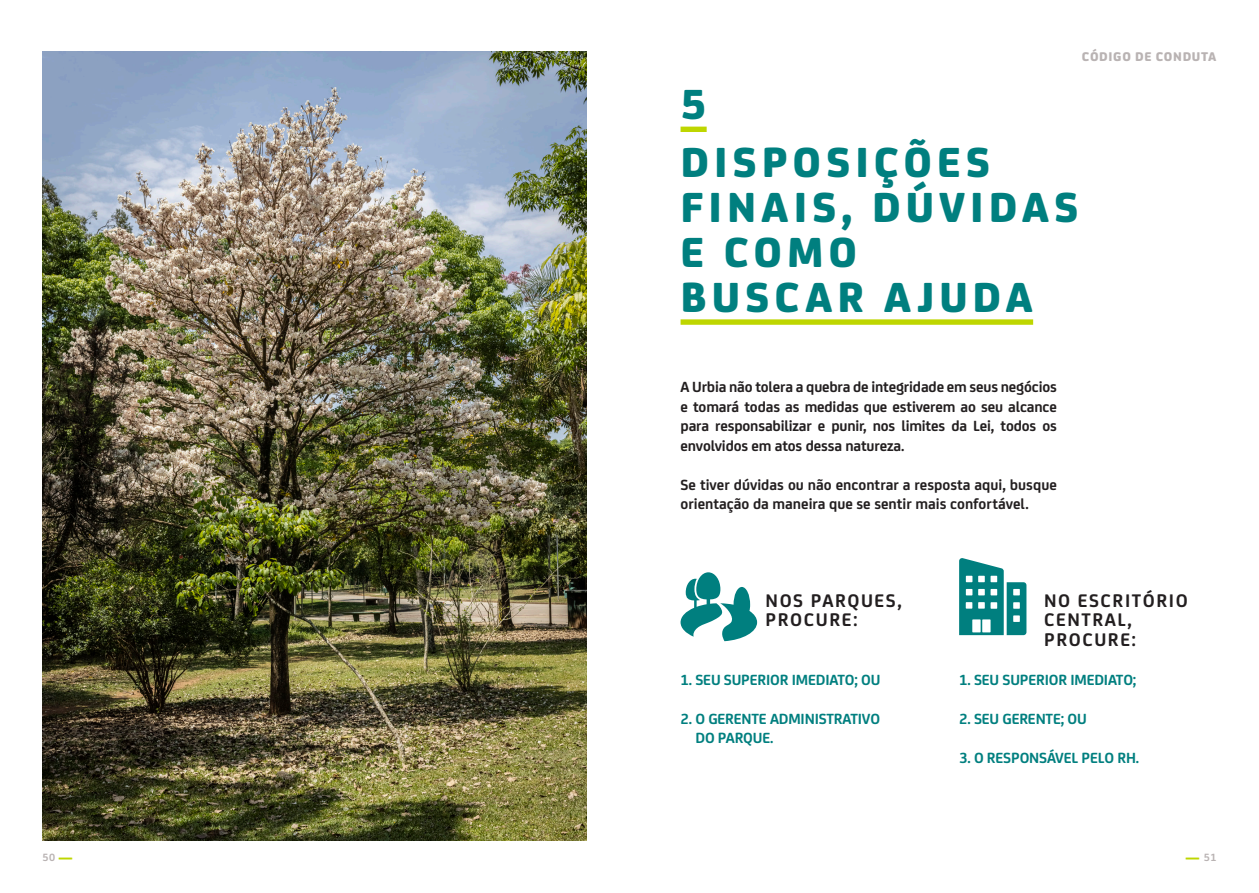
<style>
.page{position:relative;width:1259px;height:893px;background:#fff}
.page>*{position:absolute;margin:0;border:0;box-sizing:border-box;transform-origin:0 0}
.abre_capitulo{font:800 45px/45px "FS Joey Pro";letter-spacing:.11em;color:#007f7f}
.abre_capitulo_sublin{font:800 45px "FS Joey Pro";letter-spacing:.11em;color:#007f7f}
.sub_titulo{font:700 19.5px/19.5px "FS Joey Pro";letter-spacing:.08em;color:#231f20}
.texto_bold{font:700 15.75px/19.5px "FS Joey Pro";color:#231f20;text-align:justify}
.texto_bold-2{font:700 15.75px "FS Joey Pro";letter-spacing:-.01em;color:#007f7f}
.t1{font:800 13.5px "FS Joey Pro";letter-spacing:.05em;color:#b9b3b3}
.t2{font:700 11.25px "FS Joey Pro";color:#b9b3b3}
.s1{font-weight:800;font-size:13.5px;color:#bed600}
</style>
<div class="page">
<img style="left:43px;top:51px;width:544px;height:790px">
<div style="left:680px;top:127px;width:26px;height:5px;background:#bed600"></div>
<div style="left:680px;top:319px;width:353px;height:6px;background:#bed600"></div>
<svg style="left:959px;top:558px;width:67px;height:77px"></svg>
<svg style="left:680px;top:572px;width:77px;height:69px"></svg>
<p class="t1" style="left:1082px;top:46px;width:136px">CÓDIGO DE CONDUTA</p>
<p class="abre_capitulo_sublin" style="left:680px;top:69px;width:28px">5</p>
<p class="abre_capitulo" style="left:680px;top:136px;width:399px">DISPOSIÇÕES<br>FINAIS, DÚVIDAS<br>E COMO</p>
<p class="abre_capitulo_sublin" style="left:680px;top:261px;width:354px">BUSCAR AJUDA</p>
<p class="texto_bold" style="left:680px;top:376px;width:378px">A Urbia não tolera a quebra de integridade em seus negócios e tomará todas as medidas que estiverem ao seu alcance para responsabilizar e punir, nos limites da Lei, todos os envolvidos em atos dessa natureza.</p>
<p class="texto_bold" style="left:680px;top:474px;width:378px">Se tiver dúvidas ou não encontrar a resposta aqui, busque orientação da maneira que se sentir mais confortável.</p>
<p class="sub_titulo" style="left:765px;top:589px;width:138px">NOS PARQUES,<br>PROCURE:</p>
<p class="texto_bold-2" style="left:680px;top:668px;width:201px">1. SEU SUPERIOR IMEDIATO; OU</p>
<p class="texto_bold-2" style="left:680px;top:707px;width:201px">2. O GERENTE ADMINISTRATIVO</p>
<p class="texto_bold-2" style="left:695px;top:726px;width:79px">DO PARQUE.</p>
<p class="sub_titulo" style="left:1044px;top:589px;width:145px">NO ESCRITÓRIO<br>CENTRAL,<br>PROCURE:</p>
<p class="texto_bold-2" style="left:959px;top:668px;width:179px">1. SEU SUPERIOR IMEDIATO;</p>
<p class="texto_bold-2" style="left:959px;top:707px;width:129px">2. SEU GERENTE; OU</p>
<p class="texto_bold-2" style="left:959px;top:746px;width:182px">3. O RESPONSÁVEL PELO RH.</p>
<p class="t2" style="left:43px;top:849px;width:31px">50 <span class="s1">—</span></p>
<p class="t2" style="left:1186px;top:849px;width:32px"><span class="s1">—</span> 51</p>
</div>
